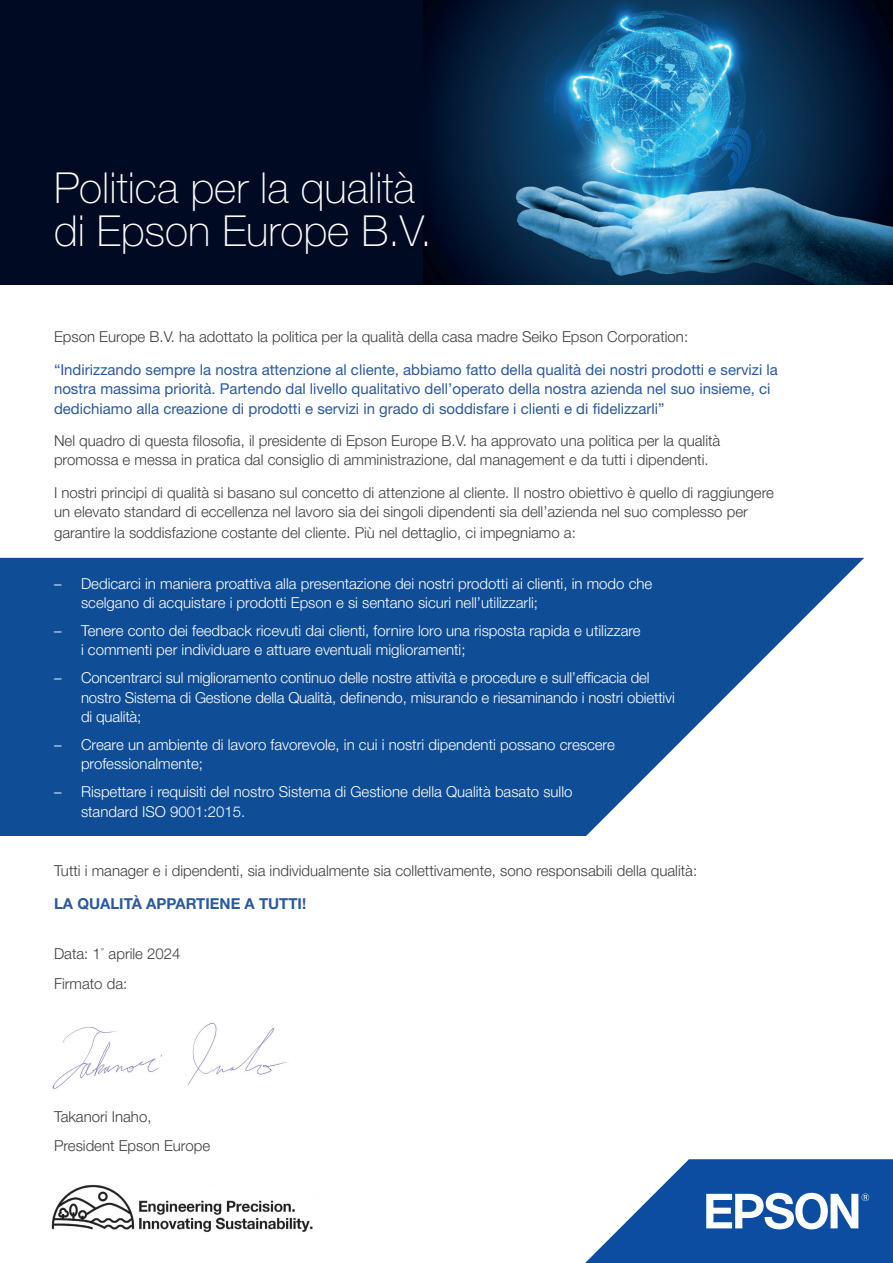
<style>
.page{position:relative;width:893px;height:1263px;background:#fff}
.page>*{position:absolute;margin:0;border:0;box-sizing:border-box;transform-origin:0 0}
.t1{font:100 42.75px/42.8px "Helvetica Neue LT Pro";color:#fff}
.t2{font:300 15px/19.5px "Helvetica Neue LT Pro";color:#3e3e3f}
.t3{font:300 15px/19.5px "Helvetica Neue LT Pro";color:#fff}
.t4{font:15px/19.5px "Helvetica Neue LT Pro";color:#2c599d}
.t5{font:700 15px "Helvetica Neue LT Pro";color:#2c599d}
</style>
<div class="page">
<div style="left:0;top:0;width:893px;height:285px;background:#000b23"></div>
<img style="left:424px;top:0;width:469px;height:285px">
<svg style="left:0;top:558px;width:864px;height:278px;fill:#0f4d96"></svg>
<svg style="left:585px;top:1159px;width:308px;height:104px"></svg>
<img style="left:52px;top:1023px;width:235px;height:66px">
<img style="left:51px;top:1184px;width:262px;height:49px">
<p class="t1" style="left:54px;top:167px;width:379px">Politica per la qualità di Epson Europe B.V.</p>
<p class="t2" style="left:54px;top:327px;width:636px">Epson Europe B.V. ha adottato la politica per la qualità della casa madre Seiko Epson Corporation:</p>
<p class="t4" style="left:54px;top:359px;width:725px">“Indirizzando sempre la nostra attenzione al cliente, abbiamo fatto della qualità dei nostri prodotti e servizi la nostra massima priorità. Partendo dal livello qualitativo dell’operato della nostra azienda nel suo insieme, ci dedichiamo alla creazione di prodotti e servizi in grado di soddisfare i clienti e di fidelizzarli”</p>
<p class="t2" style="left:54px;top:430px;width:668px">Nel quadro di questa filosofia, il presidente di Epson Europe B.V. ha approvato una politica per la qualità promossa e messa in pratica dal consiglio di amministrazione, dal management e da tutti i dipendenti.</p>
<p class="t2" style="left:54px;top:482px;width:721px">I nostri principi di qualità si basano sul concetto di attenzione al cliente. Il nostro obiettivo è quello di raggiungere un elevato standard di eccellenza nel lavoro sia dei singoli dipendenti sia dell’azienda nel suo complesso per</p>
<p class="t2" style="left:54px;top:523px;width:523px">garantire la soddisfazione costante del cliente. Più nel dettaglio, ci impegniamo a:</p>
<p class="t3" style="left:81px;top:573px;width:573px;text-indent:-27px">– Dedicarci in maniera proattiva alla presentazione dei nostri prodotti ai clienti, in modo che scelgano di acquistare i prodotti Epson e si sentano sicuri nell’utilizzarli;</p>
<p class="t3" style="left:81px;top:620px;width:561px;text-indent:-27px">– Tenere conto dei feedback ricevuti dai clienti, fornire loro una risposta rapida e utilizzare i commenti per individuare e attuare eventuali miglioramenti;</p>
<p class="t3" style="left:81px;top:668px;width:595px;text-indent:-27px">– Concentrarci sul miglioramento continuo delle nostre attività e procedure e sull’efficacia del nostro Sistema di Gestione della Qualità, definendo, misurando e riesaminando i nostri obiettivi di qualità;</p>
<p class="t3" style="left:81px;top:734px;width:535px;text-indent:-27px">– Creare un ambiente di lavoro favorevole, in cui i nostri dipendenti possano crescere professionalmente;</p>
<p class="t3" style="left:81px;top:782px;width:493px;text-indent:-27px">– Rispettare i requisiti del nostro Sistema di Gestione della Qualità basato sullo standard ISO 9001:2015.</p>
<p class="t2" style="left:54px;top:860px;width:645px">Tutti i manager e i dipendenti, sia individualmente sia collettivamente, sono responsabili della qualità:</p>
<p class="t5" style="left:54px;top:895px;width:254px">LA QUALITÀ APPARTIENE A TUTTI!</p>
<p class="t2" style="left:54px;top:944px;width:128px">Data: 1<sup>°</sup> aprile 2024</p>
<p class="t2" style="left:54px;top:973px;width:75px">Firmato da:</p>
<p class="t2" style="left:54px;top:1106px;width:99px">Takanori Inaho,</p>
<p class="t2" style="left:54px;top:1136px;width:158px">President Epson Europe</p>
</div>
